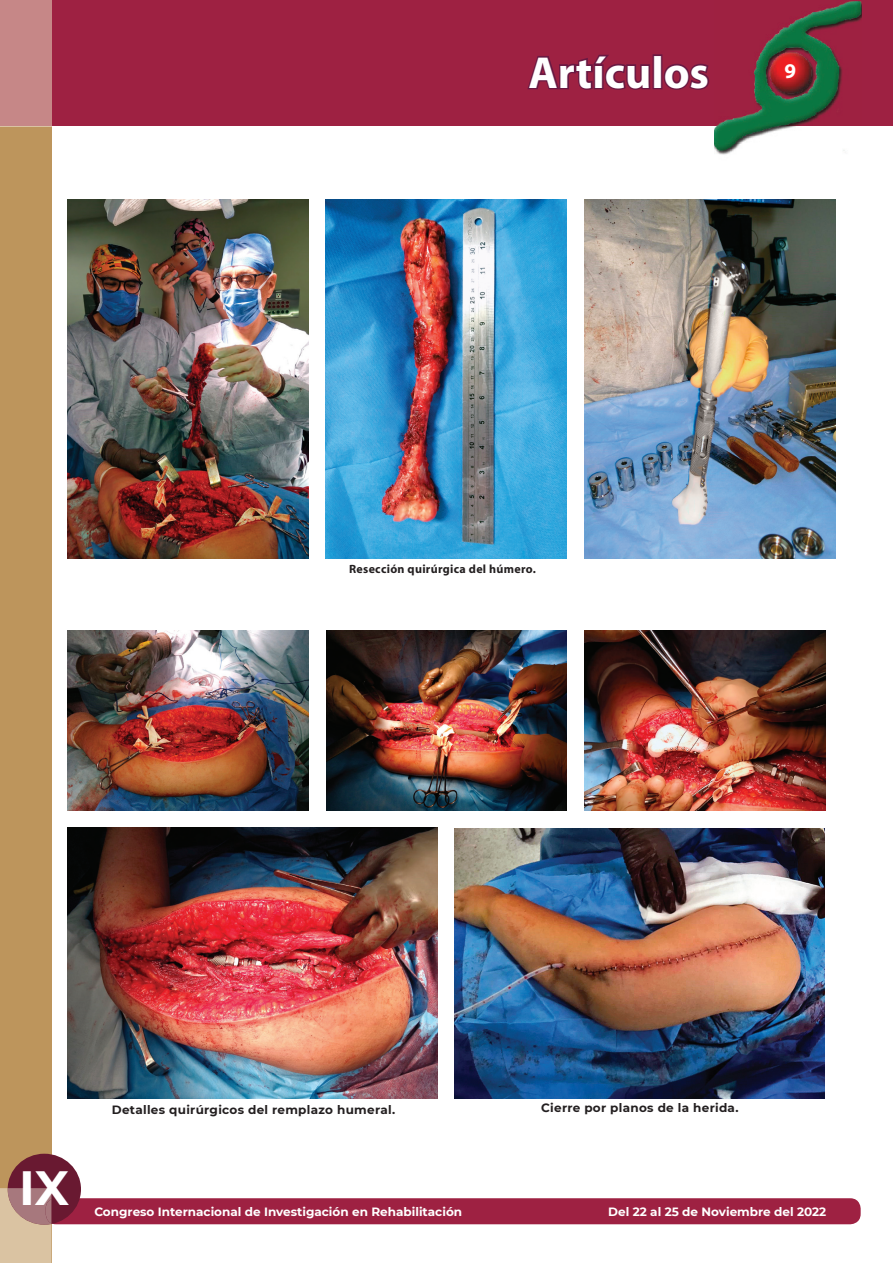
<style>
.page{position:relative;width:893px;height:1263px;background:#fff}
.page>*{position:absolute;margin:0;border:0;box-sizing:border-box;transform-origin:0 0}
.t1{font:700 48px "Montserrat";color:#fff}
.t2{font:700 45px "Myriad";color:#fff}
.t3{font:700 21px "Myriad";color:#fff}
.t4{font:700 12px "Montserrat";color:#fff}
.t5{font:700 12px "Montserrat";letter-spacing:.025em;color:#231f20}
.t6{font:700 12px "Myriad";letter-spacing:.025em;color:#231f20}
</style>
<div class="page">
<div style="left:0;top:35px;width:51px;height:1228px;background:#bd955c"></div>
<div style="left:0;top:0;width:893px;height:126px;background:#9e2142"></div>
<img style="left:714px;top:1px;width:147px;height:154px">
<div style="left:0;top:0;width:51px;height:126px;background:#c68787"></div>
<div style="left:46px;top:1198px;width:815px;height:26px;background:#9e2142;border-radius:10px"></div>
<div style="left:8px;top:1154px;width:73px;height:71px;background:#691931;border-radius:50%"></div>
<svg style="left:0;top:1188px;width:51px;height:75px"></svg>
<svg style="left:527px;top:54px;width:124px;height:36px"></svg>
<div style="left:653px;top:54px;width:9px;height:35px;border:3px solid #691942"></div>
<svg style="left:662px;top:62px;width:48px;height:28px"></svg>
<img style="left:68px;top:200px;width:240px;height:358px">
<img style="left:326px;top:200px;width:240px;height:358px">
<img style="left:585px;top:199px;width:250px;height:359px">
<img style="left:68px;top:630px;width:240px;height:180px">
<img style="left:326px;top:630px;width:241px;height:180px">
<img style="left:584px;top:630px;width:241px;height:180px">
<img style="left:454px;top:828px;width:370px;height:270px">
<img style="left:68px;top:828px;width:369px;height:270px">
<h2 class="t2" style="left:529px;top:49px;width:182px">Artículos</h2>
<h3 class="t3" style="left:784px;top:60px;width:13px">9</h3>
<p class="t6" style="left:349px;top:563px;width:188px">Resección quirúrgica del húmero.</p>
<h1 class="t1" style="left:19px;top:1154px;width:52px">IX</h1>
<p class="t5" style="left:112px;top:1101px;width:285px">Detalles quirúrgicos del remplazo humeral.</p>
<p class="t5" style="left:541px;top:1099px;width:199px">Cierre por planos de la herida.</p>
<p class="t4" style="left:94px;top:1203px;width:369px">Congreso Internacional de Investigación en Rehabilitación</p>
<p class="t4" style="left:608px;top:1203px;width:220px">Del 22 al 25 de Noviembre del 2022</p>
</div>
